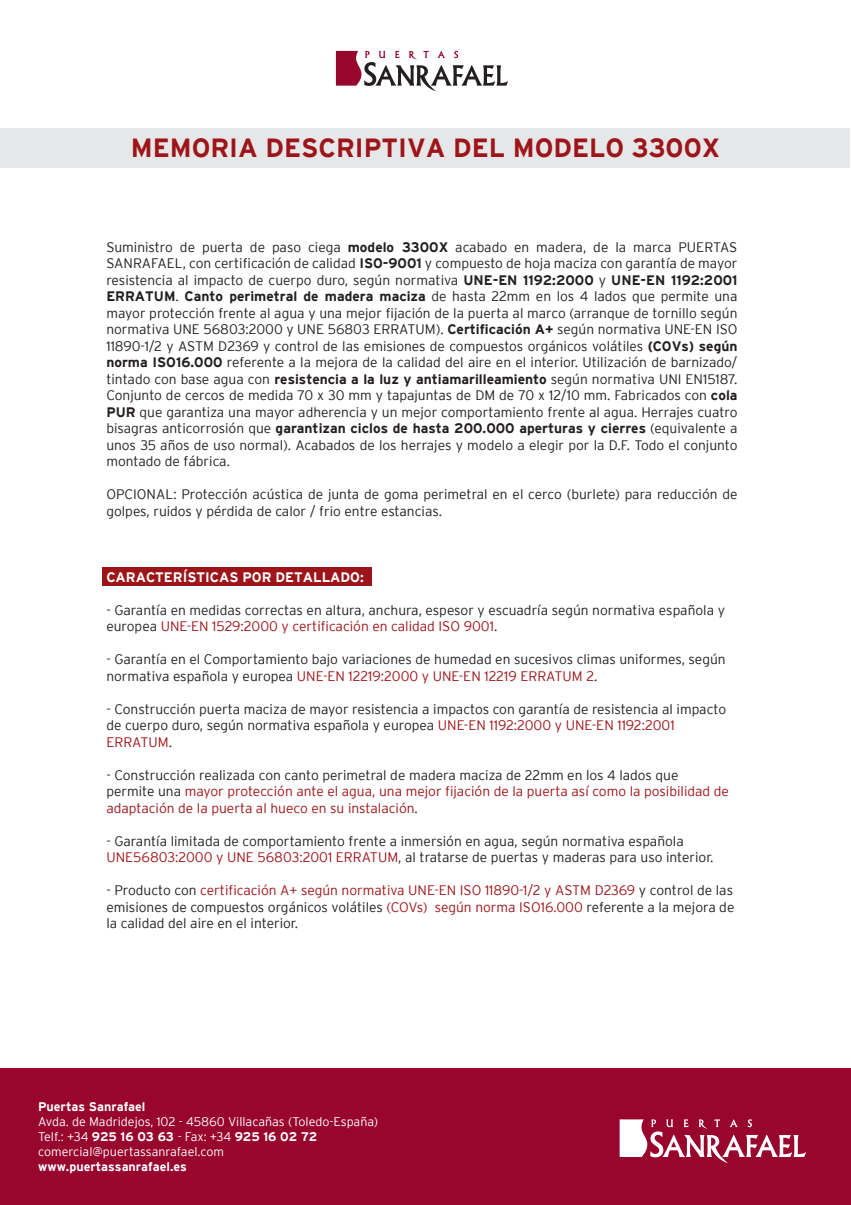
<style>
.page{position:relative;width:851px;height:1205px;background:#fff}
.page>*{position:absolute;margin:0;border:0;box-sizing:border-box;transform-origin:0 0}
.t1{font:700 26.25px "Interstate";color:#9e1519}
.t2{font:300 13.75px/16.5px "Interstate";color:#231f20}
.t3{font:300 13.75px/16.5px "Interstate";color:#9e1519}
.t4{font:700 13.75px "Interstate";color:#fff}
.t5{font:300 12.5px/15px "Interstate";color:#fff}
.t6{font:700 12.5px "Interstate";color:#fff}
.s1{font-weight:700}
.s2{color:#9e1519}
.s3{color:#231f20}
</style>
<div class="page">
<div style="left:102px;top:568px;width:269px;height:18px;background:#9e1519"></div>
<div style="left:1px;top:128px;width:849px;height:39px;background:#e6e7e9"></div>
<svg style="left:336px;top:51px;width:172px;height:40px"></svg>
<div style="left:0;top:1068px;width:850px;height:137px;background:#98052d"></div>
<svg style="left:619px;top:1119px;width:186px;height:44px"></svg>
<h1 class="t1" style="left:131px;top:133px;width:40px">Memoria</h1>
<h1 class="t1" style="left:265px;top:133px;width:18px">descriptiva</h1>
<h1 class="t1" style="left:453px;top:133px;width:18px">del</h1>
<h1 class="t1" style="left:512px;top:133px;width:19px">modelo</h1>
<h1 class="t1" style="left:631px;top:133px;width:90px">3300X</h1>
<p class="t2" style="left:106px;top:239px;width:632px;text-align:justify">Suministro de puerta de paso ciega <span class="s1">modelo 3300X</span> acabado en madera, de la marca PUERTAS SANRAFAEL, con certificación de calidad <span class="s1">ISO-9001</span> y compuesto de hoja maciza con garantía de mayor resistencia al impacto de cuerpo duro, según normativa <span class="s1">UNE-EN 1192:2000</span> y <span class="s1">UNE-EN 1192:2001<br>ERRATUM</span>. <span class="s1">Canto perimetral de madera maciza</span> de hasta 22mm en los 4 lados que permite una mayor protección frente al agua y una mejor fijación de la puerta al marco (arranque de tornillo según normativa UNE 56803:2000 y UNE 56803 ERRATUM). <span class="s1">Certificación A+</span> según normativa UNE-EN ISO 11890-1/2 y ASTM D2369 y control de las emisiones de compuestos orgánicos volátiles <span class="s1">(COVs) según norma ISO16.000</span> referente a la mejora de la calidad del aire en el interior. Utilización de barnizado/ tintado con base agua con <span class="s1">resistencia a la luz y antiamarilleamiento</span> según normativa UNI EN15187.<br>Conjunto de cercos de medida 70 x 30 mm y tapajuntas de DM de 70 x 12/10 mm. Fabricados con <span class="s1">cola PUR</span> que garantiza una mayor adherencia y un mejor comportamiento frente al agua. Herrajes cuatro bisagras anticorrosión que <span class="s1">garantizan ciclos de hasta 200.000 aperturas y cierres</span> (equivalente a unos 35 años de uso normal). Acabados de los herrajes y modelo a elegir por la D.F. Todo el conjunto montado de fábrica.</p>
<p class="t2" style="left:106px;top:486px;width:632px">OPCIONAL: Protección acústica de junta de goma perimetral en el cerco (burlete) para reducción de golpes, ruidos y pérdida de calor / frio entre estancias.</p>
<p class="t4" style="left:106px;top:569px;width:259px">CARACTERÍSTICAS POR DETALLADO:</p>
<p class="t2" style="left:106px;top:602px;width:620px">- Garantía en medidas correctas en altura, anchura, espesor y escuadría según normativa española y europea <span class="s2">UNE-EN 1529:2000 y certificación en calidad ISO 9001</span>.</p>
<p class="t2" style="left:106px;top:651px;width:620px">- Garantía en el Comportamiento bajo variaciones de humedad en sucesivos climas uniformes, según normativa española y europea <span class="s2">UNE-EN 12219:2000 y UNE-EN 12219 ERRATUM 2</span>.</p>
<p class="t2" style="left:106px;top:701px;width:621px">- Construcción puerta maciza de mayor resistencia a impactos con garantía de resistencia al impacto de cuerpo duro, según normativa española y europea <span class="s2">UNE-EN 1192:2000 y UNE-EN 1192:2001<br>ERRATUM</span>.</p>
<p class="t3" style="left:106px;top:767px;width:624px"><span class="s3">- Construcción realizada con canto perimetral de madera maciza de 22mm en los 4 lados que permite una</span> mayor protección ante el agua, una mejor fijación de la puerta así como la posibilidad de adaptación de la puerta al hueco en su instalación<span class="s3">.</span></p>
<p class="t2" style="left:106px;top:833px;width:608px">- Garantía limitada de comportamiento frente a inmersión en agua, según normativa española<br><span class="s2">UNE56803:2000 y UNE 56803:2001 ERRATUM</span>, al tratarse de puertas y maderas para uso interior.</p>
<p class="t2" style="left:106px;top:882px;width:629px;text-align:justify">- Producto con <span class="s2">certificación A+ según normativa UNE-EN ISO 11890-1/2 y ASTM D2369</span> y control de las emisiones de compuestos orgánicos volátiles <span class="s2">(COVs) según norma ISO16.000</span> referente a la mejora de la calidad del aire en el interior.</p>
<p class="t6" style="left:38px;top:1099px;width:109px">Puertas Sanrafael</p>
<p class="t5" style="left:38px;top:1114px;width:341px">Avda. de Madridejos, 102 - 45860 Villacañas (Toledo-España)<br>Telf.: +34 <span class="s1">925 16 03 63</span> - Fax: +34 <span class="s1">925 16 02 72 </span>comercial@puertassanrafael.com</p>
<p class="t6" style="left:38px;top:1159px;width:150px">www.puertassanrafael.es</p>
</div>
